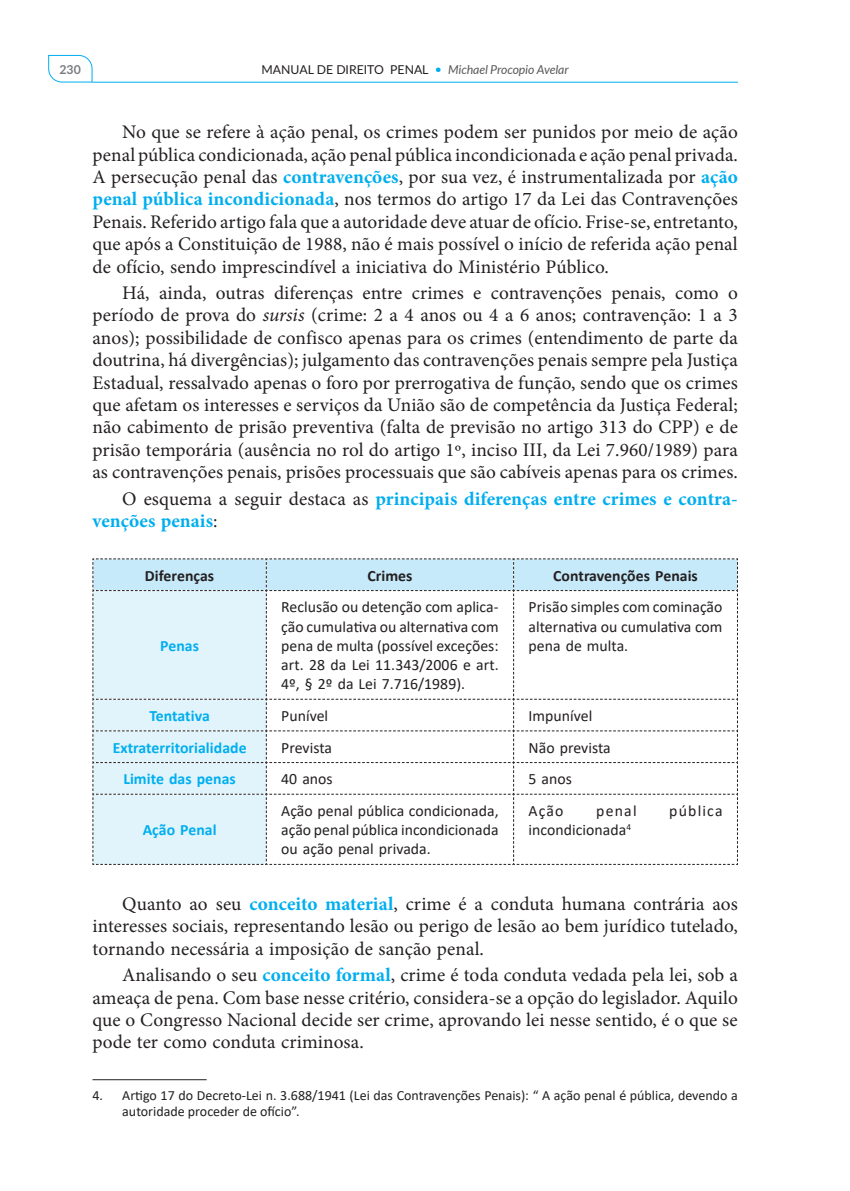
<style>
.page{position:relative;width:850px;height:1191px;background:#fff}
.page>*{position:absolute;margin:0;border:0;box-sizing:border-box;transform-origin:0 0}
.t1{font:19.25px/22.4px "Minion Pro";letter-spacing:.005em;color:#231f20;text-align:justify}
.t2{font:700 19.25px/22.4px "Minion Pro";letter-spacing:.005em;color:#00aeef}
.t3{font:15.75px/19.2px "Calibri";letter-spacing:.005em;color:#231f20;text-align:justify}
.t4{font:700 15.75px "Calibri";letter-spacing:.005em;color:#00aeef}
.t5{font:700 15.75px "Calibri";letter-spacing:.005em;color:#231f20}
.t6{font:15.75px "Calibri";letter-spacing:.075em;color:#231f20}
.t7{font:14px/16.6px "Calibri";color:#231f20}
.t8{font:italic 12.25px "Lato";color:#57585a}
.t9{font:700 12.25px "Lato";color:#7a7c7f}
.s1{font-style:normal;color:#231f20}
.s2{font-style:normal;color:#00aeef}
.s3{font-weight:700;color:#00aeef}
.s4{font-style:italic}
.s5{font-weight:400;color:#231f20}
</style>
<div class="page">
<hr style="left:92px;top:82px;width:645px;height:1px;background:#00aeef">
<svg style="left:48px;top:55px;width:45px;height:28px"></svg>
<svg style="left:92px;top:558px;width:646px;height:307px"></svg>
<hr style="left:92px;top:1079px;width:115px;height:1px;background:#231f20">
<p class="t9" style="left:59px;top:60px;width:23px">230</p>
<p class="t8" style="left:261px;top:63px;width:308px"><span class="s1">MANUAL DE DIREITO PENAL</span> <span class="s2">•</span> Michael Procopio Avelar</p>
<p class="t1" style="left:92px;top:121px;width:646px;text-indent:30px">No que se refere à ação penal, os crimes podem ser punidos por meio de ação penal pública condicionada, ação penal pública incondicionada e ação penal privada.<br>A persecução penal das <span class="s3">contravenções</span>, por sua vez, é instrumentalizada por <span class="s3">ação penal pública incondicionada</span>, nos termos do artigo 17 da Lei das Contravenções Penais. Referido artigo fala que a autoridade deve atuar de ofício. Frise-se, entretanto, que após a Constituição de 1988, não é mais possível o início de referida ação penal de ofício, sendo imprescindível a iniciativa do Ministério Público.</p>
<p class="t1" style="left:92px;top:282px;width:646px;text-indent:30px">Há, ainda, outras diferenças entre crimes e contravenções penais, como o período de prova do <span class="s4">sursis</span> (crime: 2 a 4 anos ou 4 a 6 anos; contravenção: 1 a 3 anos); possibilidade de confisco apenas para os crimes (entendimento de parte da doutrina, há divergências); julgamento das contravenções penais sempre pela Justiça Estadual, ressalvado apenas o foro por prerrogativa de função, sendo que os crimes que afetam os interesses e serviços da União são de competência da Justiça Federal; não cabimento de prisão preventiva (falta de previsão no artigo 313 do CPP) e de prisão temporária (ausência no rol do artigo 1º, inciso III, da Lei 7.960/1989) para as contravenções penais, prisões processuais que são cabíveis apenas para os crimes.</p>
<p class="t2" style="left:92px;top:487px;width:646px;text-indent:30px"><span class="s5">O esquema a seguir destaca as</span> principais diferenças entre crimes e contra&shy;venções penais<span class="s5">:</span></p>
<p class="t5" style="left:145px;top:564px;width:71px">Diferenças</p>
<p class="t5" style="left:367px;top:564px;width:47px">Crimes</p>
<p class="t5" style="left:553px;top:564px;width:146px">Contravenções Penais</p>
<p class="t4" style="left:160px;top:634px;width:40px">Penas</p>
<p class="t3" style="left:281px;top:597px;width:219px">Reclusão ou detenção com aplica&shy;ção cumulativa ou alternativa com pena de multa (possível exceções: art. 28 da Lei 11.343/2006 e art.<br>4º, § 2º da Lei 7.716/1989).</p>
<p class="t3" style="left:528px;top:597px;width:195px">Prisão simples com cominação alternativa ou cumulativa com pena de multa.</p>
<p class="t4" style="left:149px;top:704px;width:62px">Tentativa</p>
<p class="t3" style="left:281px;top:706px;width:48px">Punível</p>
<p class="t3" style="left:528px;top:706px;width:65px">Impunível</p>
<p class="t4" style="left:113px;top:736px;width:135px">Extraterritorialidade</p>
<p class="t3" style="left:281px;top:737px;width:52px">Prevista</p>
<p class="t3" style="left:528px;top:737px;width:84px">Não prevista</p>
<p class="t4" style="left:123px;top:768px;width:114px">Limite das penas</p>
<p class="t3" style="left:281px;top:769px;width:53px">40 anos</p>
<p class="t3" style="left:528px;top:769px;width:45px">5 anos</p>
<p class="t4" style="left:143px;top:819px;width:75px">Ação Penal</p>
<p class="t3" style="left:281px;top:801px;width:219px">Ação penal pública condicionada, ação penal pública incondicionada ou ação penal privada.</p>
<p class="t3" style="left:528px;top:801px;width:37px">Ação</p>
<p class="t3" style="left:596px;top:801px;width:42px">penal</p>
<p class="t6" style="left:669px;top:800px;width:55px">pública</p>
<p class="t3" style="left:528px;top:820px;width:104px">incondicionada<sup>4</sup></p>
<p class="t1" style="left:92px;top:893px;width:646px;text-indent:30px">Quanto ao seu <span class="s3">conceito material</span>, crime é a conduta humana contrária aos interesses sociais, representando lesão ou perigo de lesão ao bem jurídico tutelado, tornando necessária a imposição de sanção penal.</p>
<p class="t1" style="left:92px;top:964px;width:646px;text-indent:30px">Analisando o seu <span class="s3">conceito formal</span>, crime é toda conduta vedada pela lei, sob a ameaça de pena. Com base nesse critério, considera-se a opção do legislador. Aquilo que o Congresso Nacional decide ser crime, aprovando lei nesse sentido, é o que se pode ter como conduta criminosa.</p>
<p class="t7" style="left:122px;top:1086px;width:617px;text-indent:-30px">4. Artigo 17 do Decreto-Lei n. 3.688/1941 (Lei das Contravenções Penais): “ A ação penal é pública, devendo a autoridade proceder de ofício”.</p>
</div>
